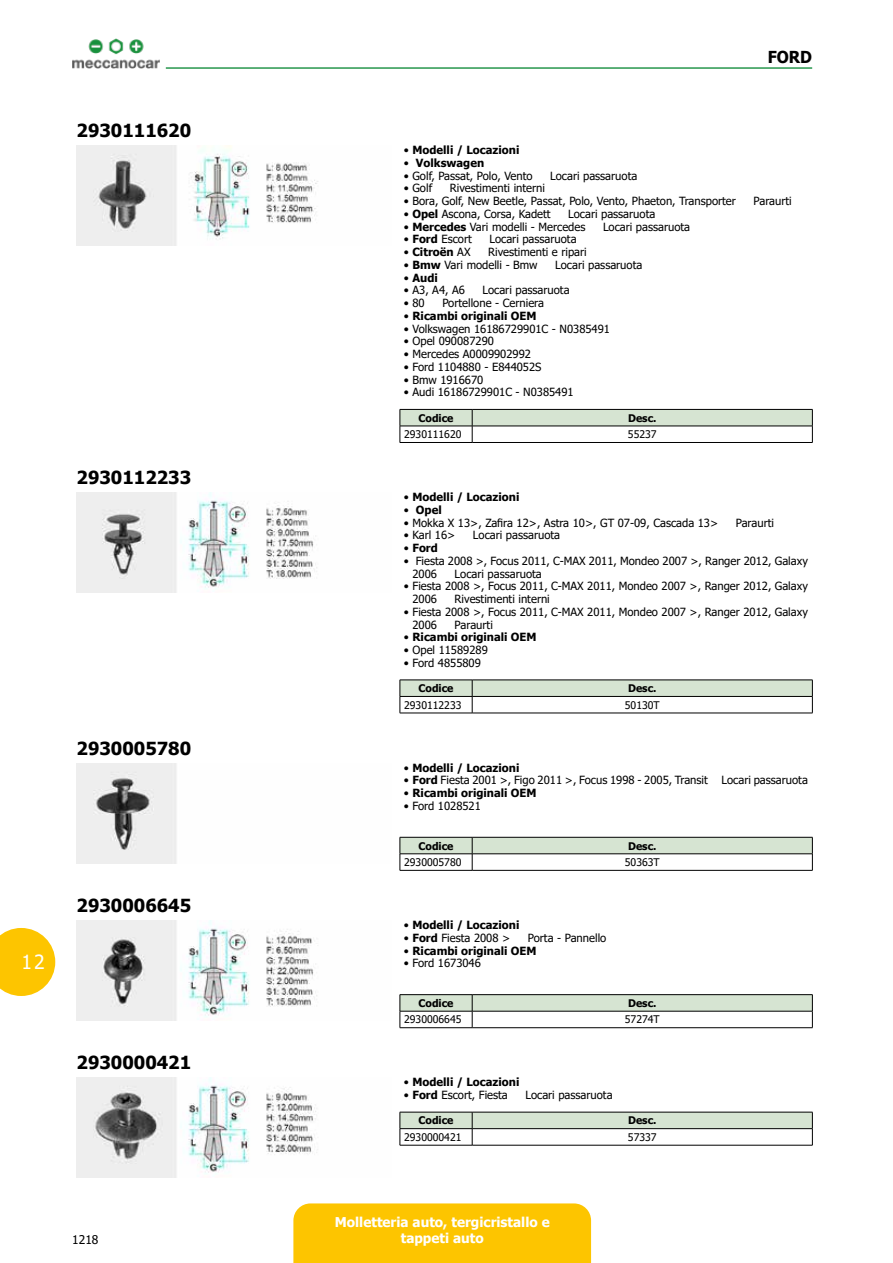
<style>
.page{position:relative;width:893px;height:1263px;background:#fff}
.page>*{position:absolute;margin:0;border:0;box-sizing:border-box;transform-origin:0 0}
.t1{font:19.5px "Tahoma";color:#fff}
.t2{font:700 18px "Tahoma";color:#000}
.t3{font:700 16.5px "Tahoma";color:#000;scale:.95 1}
.t4{font:700 13.5px/16.2px "Tahoma";color:#fff;text-align:center}
.t5{font:12px "Tahoma";color:#000}
.t6{font:11.25px/12.8px "Tahoma";color:#000}
.t7{font:700 11.25px "Tahoma";color:#000}
.t8{font:10.5px "Tahoma";color:#000}
.t9{font:700 10.5px "Tahoma";color:#000}
.s1{font-weight:400}
.s2{font-weight:700}
</style>
<div class="page">
<div style="left:293px;top:1203px;width:298px;height:60px;background:#fdc500"></div>
<svg style="left:0;top:928px;width:55px;height:68px"></svg>
<img style="left:72px;top:38px;width:87px;height:31px">
<hr style="left:166px;top:67px;width:646px;height:2px;background:#28974e">
<img style="left:77px;top:146px;width:241px;height:100px">
<svg style="left:400px;top:409px;width:413px;height:33px"></svg>
<hr style="left:400px;top:442px;width:72px;height:1px;background:#000">
<hr style="left:472px;top:442px;width:341px;height:1px;background:#000">
<img style="left:77px;top:493px;width:240px;height:100px">
<svg style="left:400px;top:680px;width:413px;height:33px"></svg>
<hr style="left:400px;top:713px;width:72px;height:1px;background:#000">
<hr style="left:472px;top:713px;width:341px;height:1px;background:#000">
<img style="left:77px;top:763px;width:100px;height:100px">
<svg style="left:400px;top:837px;width:413px;height:33px"></svg>
<hr style="left:400px;top:870px;width:72px;height:1px;background:#000">
<hr style="left:472px;top:870px;width:341px;height:1px;background:#000">
<img style="left:77px;top:920px;width:240px;height:100px">
<hr style="left:400px;top:994px;width:72px;height:1px;background:#000">
<hr style="left:472px;top:994px;width:341px;height:1px;background:#000">
<svg style="left:400px;top:995px;width:413px;height:32px"></svg>
<hr style="left:400px;top:1027px;width:72px;height:1px;background:#000">
<hr style="left:472px;top:1027px;width:341px;height:1px;background:#000">
<img style="left:77px;top:1078px;width:241px;height:100px">
<svg style="left:400px;top:1112px;width:413px;height:33px"></svg>
<hr style="left:400px;top:1145px;width:72px;height:1px;background:#000">
<hr style="left:472px;top:1145px;width:341px;height:1px;background:#000">
<h2 class="t2" style="left:77px;top:118px;width:116px">2930111620</h2>
<h2 class="t2" style="left:77px;top:465px;width:116px">2930112233</h2>
<h2 class="t2" style="left:77px;top:735px;width:116px">2930005780</h2>
<h1 class="t1" style="left:21px;top:949px;width:25px">12</h1>
<h2 class="t2" style="left:77px;top:893px;width:116px">2930006645</h2>
<h2 class="t2" style="left:77px;top:1050px;width:116px">2930000421</h2>
<p class="t5" style="left:72px;top:1231px;width:28px">1218</p>
<h3 class="t3" style="left:768px;top:45px;width:48px">Ford</h3>
<p class="t7" style="left:404px;top:142px;width:117px"><span class="s1">•</span> Modelli / Locazioni</p>
<p class="t7" style="left:404px;top:155px;width:82px"><span class="s1">•</span> Volkswagen</p>
<p class="t6" style="left:404px;top:170px;width:130px">• Golf, Passat, Polo, Vento</p>
<p class="t6" style="left:550px;top:170px;width:89px">Locari passaruota</p>
<p class="t6" style="left:404px;top:183px;width:30px">• Golf</p>
<p class="t6" style="left:450px;top:183px;width:97px">Rivestimenti interni</p>
<p class="t6" style="left:404px;top:195px;width:333px">• Bora, Golf, New Beetle, Passat, Polo, Vento, Phaeton, Transporter</p>
<p class="t6" style="left:753px;top:195px;width:40px">Paraurti</p>
<p class="t6" style="left:404px;top:208px;width:148px">• <span class="s2">Opel</span> Ascona, Corsa, Kadett</p>
<p class="t6" style="left:568px;top:208px;width:89px">Locari passaruota</p>
<p class="t6" style="left:404px;top:221px;width:183px">• <span class="s2">Mercedes</span> Vari modelli - Mercedes</p>
<p class="t6" style="left:603px;top:221px;width:89px">Locari passaruota</p>
<p class="t6" style="left:404px;top:234px;width:69px">• <span class="s2">Ford</span> Escort</p>
<p class="t6" style="left:489px;top:234px;width:89px">Locari passaruota</p>
<p class="t7" style="left:404px;top:244px;width:68px"><span class="s1">•</span> Citroën <span class="s1">AX</span></p>
<p class="t6" style="left:488px;top:246px;width:100px">Rivestimenti e ripari</p>
<p class="t6" style="left:404px;top:259px;width:135px">• <span class="s2">Bmw</span> Vari modelli - Bmw</p>
<p class="t6" style="left:555px;top:259px;width:89px">Locari passaruota</p>
<p class="t7" style="left:404px;top:270px;width:35px"><span class="s1">•</span> Audi</p>
<p class="t6" style="left:404px;top:285px;width:62px">• A3, A4, A6</p>
<p class="t6" style="left:482px;top:285px;width:89px">Locari passaruota</p>
<p class="t6" style="left:404px;top:297px;width:22px">• 80</p>
<p class="t6" style="left:442px;top:297px;width:103px">Portellone - Cerniera</p>
<p class="t7" style="left:404px;top:308px;width:134px"><span class="s1">•</span> Ricambi originali OEM</p>
<p class="t6" style="left:404px;top:323px;width:208px">• Volkswagen 16186729901C - N0385491</p>
<p class="t6" style="left:404px;top:336px;width:91px">• Opel 090087290</p>
<p class="t6" style="left:404px;top:348px;width:129px">• Mercedes A0009902992</p>
<p class="t6" style="left:404px;top:361px;width:139px">• Ford 1104880 - E844052S</p>
<p class="t6" style="left:404px;top:374px;width:81px">• Bmw 1916670</p>
<p class="t6" style="left:404px;top:387px;width:171px">• Audi 16186729901C - N0385491</p>
<p class="t9" style="left:418px;top:410px;width:37px">Codice</p>
<p class="t9" style="left:628px;top:410px;width:30px">Desc.</p>
<p class="t8" style="left:404px;top:427px;width:59px">2930111620</p>
<p class="t8" style="left:628px;top:427px;width:30px">55237</p>
<p class="t7" style="left:404px;top:489px;width:117px"><span class="s1">•</span> Modelli / Locazioni</p>
<p class="t7" style="left:404px;top:502px;width:39px"><span class="s1">•</span> Opel</p>
<p class="t6" style="left:404px;top:517px;width:316px">• Mokka X 13&gt;, Zafira 12&gt;, Astra 10&gt;, GT 07-09, Cascada 13&gt;</p>
<p class="t6" style="left:736px;top:517px;width:40px">Paraurti</p>
<p class="t6" style="left:404px;top:530px;width:53px">• Karl 16&gt;</p>
<p class="t6" style="left:473px;top:530px;width:89px">Locari passaruota</p>
<p class="t7" style="left:404px;top:540px;width:35px"><span class="s1">•</span> Ford</p>
<p class="t6" style="left:412px;top:555px;width:397px;text-indent:-9px">• Fiesta 2008 &gt;, Focus 2011, C-MAX 2011, Mondeo 2007 &gt;, Ranger 2012, Galaxy<br>2006</p>
<p class="t6" style="left:455px;top:568px;width:89px">Locari passaruota</p>
<p class="t6" style="left:412px;top:581px;width:397px;text-indent:-9px">• Fiesta 2008 &gt;, Focus 2011, C-MAX 2011, Mondeo 2007 &gt;, Ranger 2012, Galaxy<br>2006</p>
<p class="t6" style="left:455px;top:593px;width:97px">Rivestimenti interni</p>
<p class="t6" style="left:412px;top:606px;width:397px;text-indent:-9px">• Fiesta 2008 &gt;, Focus 2011, C-MAX 2011, Mondeo 2007 &gt;, Ranger 2012, Galaxy<br>2006</p>
<p class="t6" style="left:455px;top:619px;width:40px">Paraurti</p>
<p class="t7" style="left:404px;top:629px;width:134px"><span class="s1">•</span> Ricambi originali OEM</p>
<p class="t6" style="left:404px;top:644px;width:85px">• Opel 11589289</p>
<p class="t6" style="left:404px;top:657px;width:78px">• Ford 4855809</p>
<p class="t9" style="left:418px;top:681px;width:37px">Codice</p>
<p class="t9" style="left:628px;top:681px;width:30px">Desc.</p>
<p class="t8" style="left:404px;top:698px;width:59px">2930112233</p>
<p class="t8" style="left:625px;top:698px;width:36px">50130T</p>
<p class="t7" style="left:404px;top:760px;width:117px"><span class="s1">•</span> Modelli / Locazioni</p>
<p class="t6" style="left:404px;top:774px;width:405px">• <span class="s2">Ford</span> Fiesta 2001 &gt;, Figo 2011 &gt;, Focus 1998 - 2005, Transit Locari passaruota</p>
<p class="t7" style="left:404px;top:785px;width:134px"><span class="s1">•</span> Ricambi originali OEM</p>
<p class="t6" style="left:404px;top:800px;width:78px">• Ford 1028521</p>
<p class="t9" style="left:418px;top:838px;width:37px">Codice</p>
<p class="t9" style="left:628px;top:838px;width:30px">Desc.</p>
<p class="t8" style="left:404px;top:855px;width:59px">2930005780</p>
<p class="t8" style="left:625px;top:855px;width:36px">50363T</p>
<p class="t7" style="left:404px;top:917px;width:117px"><span class="s1">•</span> Modelli / Locazioni</p>
<p class="t6" style="left:404px;top:932px;width:108px">• <span class="s2">Ford</span> Fiesta 2008 &gt;</p>
<p class="t6" style="left:528px;top:932px;width:80px">Porta - Pannello</p>
<p class="t7" style="left:404px;top:942px;width:134px"><span class="s1">•</span> Ricambi originali OEM</p>
<p class="t6" style="left:404px;top:957px;width:78px">• Ford 1673046</p>
<p class="t9" style="left:418px;top:996px;width:37px">Codice</p>
<p class="t9" style="left:628px;top:996px;width:30px">Desc.</p>
<p class="t8" style="left:404px;top:1012px;width:59px">2930006645</p>
<p class="t8" style="left:625px;top:1012px;width:36px">57274T</p>
<p class="t7" style="left:404px;top:1074px;width:117px"><span class="s1">•</span> Modelli / Locazioni</p>
<p class="t6" style="left:404px;top:1089px;width:105px">• <span class="s2">Ford</span> Escort, Fiesta</p>
<p class="t6" style="left:525px;top:1089px;width:89px">Locari passaruota</p>
<p class="t9" style="left:418px;top:1113px;width:37px">Codice</p>
<p class="t9" style="left:628px;top:1113px;width:30px">Desc.</p>
<p class="t8" style="left:404px;top:1130px;width:59px">2930000421</p>
<p class="t8" style="left:628px;top:1130px;width:30px">57337</p>
<p class="t4" style="left:335px;top:1214px;width:216px">Molletteria auto, tergicristallo e tappeti auto</p>
</div>
